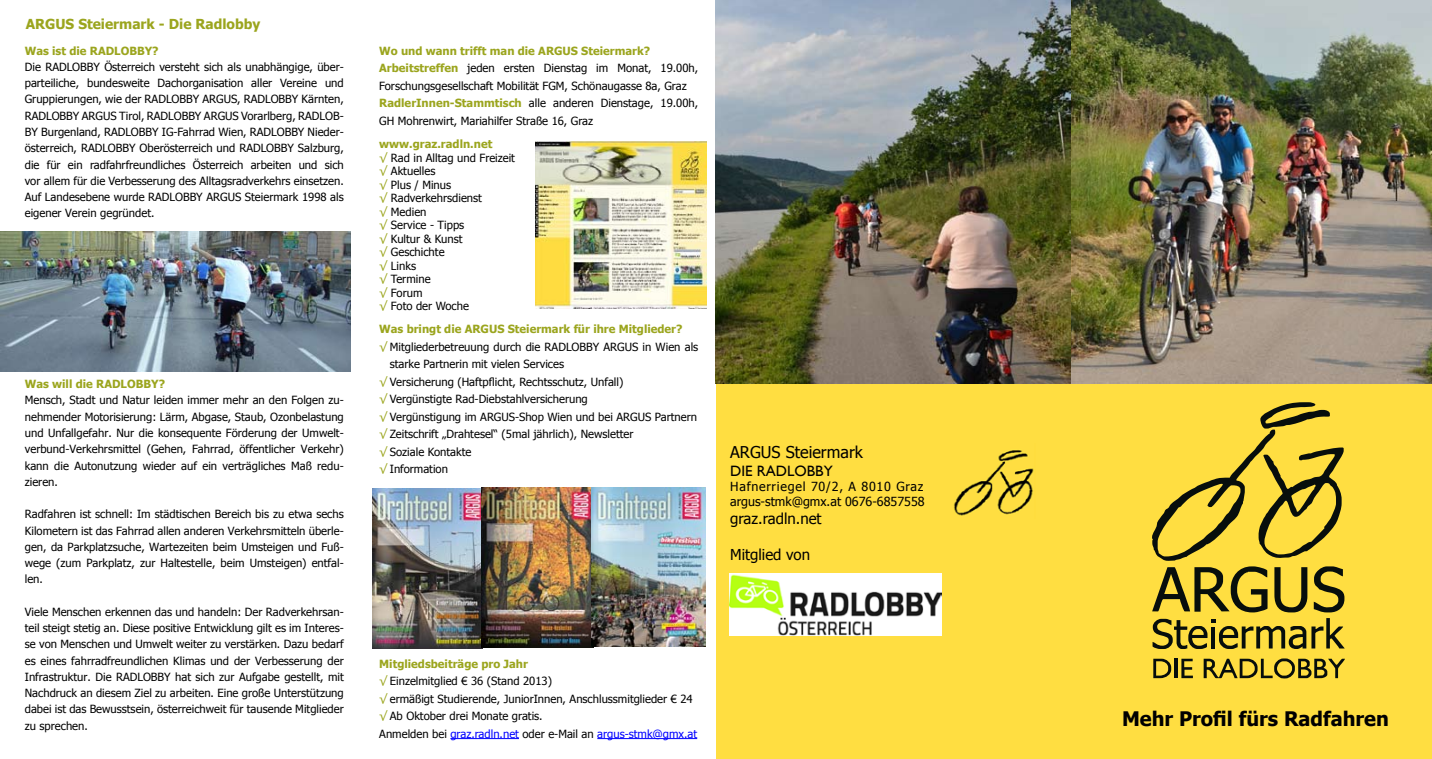
<style>
.page{position:relative;width:1432px;height:759px;background:#fff}
.page>*{position:absolute;margin:0;border:0;box-sizing:border-box;transform-origin:0 0}
.t1{font:700 20px "Tahoma";color:#000}
.t2{font:16.25px "Tahoma";color:#000}
.t3{font:15px "Tahoma";color:#000}
.t4{font:15px "Gill Sans";color:#000}
.t5{font:700 13.75px "Tahoma";color:#9ba51e}
.t6{font:12.5px/15px "Tahoma";color:#000}
.t7{font:11.25px/16.2px "Tahoma";color:#000;text-align:justify}
.t8{font:700 11.25px "Tahoma";color:#9ba51e}
.s1{font-weight:700;color:#9ba51e}
.s2{color:#9ba51e}
.s3{color:#00f}
</style>
<div class="page">
<div style="left:1070px;top:348px;width:361px;height:410px;background:#ffde41"></div>
<div style="left:716px;top:0;width:358px;height:758px;background:#ffde41"></div>
<img style="left:953px;top:450px;width:81px;height:66px">
<svg style="left:1152px;top:402px;width:191px;height:158px"></svg>
<svg style="left:1152px;top:566px;width:192px;height:82px"></svg>
<svg style="left:1153px;top:658px;width:18px;height:20px"></svg>
<hr style="left:1174px;top:658px;width:3px;height:20px;background:#070e0c">
<svg style="left:1181px;top:658px;width:12px;height:20px"></svg>
<svg style="left:1203px;top:658px;width:141px;height:20px"></svg>
<hr style="left:450px;top:738px;width:69px;height:1px;background:#00f">
<hr style="left:597px;top:738px;width:100px;height:1px;background:#00f">
<img style="left:536px;top:141px;width:170px;height:167px">
<img style="left:0;top:231px;width:351px;height:140px">
<img style="left:716px;top:0;width:715px;height:383px">
<img style="left:372px;top:487px;width:222px;height:161px">
<img style="left:592px;top:487px;width:113px;height:159px">
<img style="left:729px;top:573px;width:212px;height:62px">
<p class="t5" style="left:26px;top:15px;width:236px">ARGUS Steiermark - Die Radlobby</p>
<p class="t8" style="left:25px;top:43px;width:135px">Was ist die RADLOBBY?</p>
<p class="t7" style="left:25px;top:58px;width:320px">Die RADLOBBY Österreich versteht sich als unabhängige, über&shy;parteiliche, bundesweite Dachorganisation aller Vereine und Gruppierungen, wie der RADLOBBY ARGUS, RADLOBBY Kärnten, RADLOBBY ARGUS Tirol, RADLOBBY ARGUS Vorarlberg, RADLOB-BY Burgenland, RADLOBBY IG-Fahrrad Wien, RADLOBBY Nieder&shy;österreich, RADLOBBY Oberösterreich und RADLOBBY Salzburg, die für ein radfahrfreundliches Österreich arbeiten und sich vor allem für die Verbesserung des Alltagsradverkehrs einsetzen.<br>Auf Landesebene wurde RADLOBBY ARGUS Steiermark 1998 als eigener Verein gegründet.</p>
<p class="t8" style="left:25px;top:376px;width:142px">Was will die RADLOBBY?</p>
<p class="t7" style="left:25px;top:391px;width:320px">Mensch, Stadt und Natur leiden immer mehr an den Folgen zu&shy;nehmender Motorisierung: Lärm, Abgase, Staub, Ozonbelastung und Unfallgefahr. Nur die konsequente Förderung der Umwelt&shy;verbund-Verkehrsmittel (Gehen, Fahrrad, öffentlicher Verkehr) kann die Autonutzung wieder auf ein verträgliches Maß redu&shy;zieren.</p>
<p class="t7" style="left:25px;top:505px;width:320px">Radfahren ist schnell: Im städtischen Bereich bis zu etwa sechs Kilometern ist das Fahrrad allen anderen Verkehrsmitteln überle&shy;gen, da Parkplatzsuche, Wartezeiten beim Umsteigen und Fuß&shy;wege (zum Parkplatz, zur Haltestelle, beim Umsteigen) entfal&shy;len.</p>
<p class="t7" style="left:25px;top:603px;width:320px">Viele Menschen erkennen das und handeln: Der Radverkehrsan&shy;teil steigt stetig an. Diese positive Entwicklung gilt es im Interes&shy;se von Menschen und Umwelt weiter zu verstärken. Dazu bedarf es eines fahrradfreundlichen Klimas und der Verbesserung der Infrastruktur. Die RADLOBBY hat sich zur Aufgabe gestellt, mit Nachdruck an diesem Ziel zu arbeiten. Eine große Unterstützung dabei ist das Bewusstsein, österreichweit für tausende Mitglieder zu sprechen.</p>
<p class="t7" style="left:379px;top:41px;width:320px;line-height:17.5px;text-align:left"><span class="s1">Wo und wann trifft man die ARGUS Steiermark?<br>Arbeitstreffen</span> jeden ersten Dienstag im Monat, 19.00h, Forschungsgesellschaft Mobilität FGM, Schönaugasse 8a, Graz <span class="s1">RadlerInnen-Stammtisch</span> alle anderen Dienstage, 19.00h, GH Mohrenwirt, Mariahilfer Straße 16, Graz</p>
<p class="t7" style="left:379px;top:137px;width:137px;line-height:13.5px;text-align:left"><span class="s1">www.graz.radln.net<br></span><span class="s2">√</span> Rad in Alltag und Freizeit <span class="s2">√</span> Aktuelles<br><span class="s2">√</span> Plus / Minus<br><span class="s2">√</span> Radverkehrsdienst<br><span class="s2">√</span> Medien<br><span class="s2">√</span> Service - Tipps<br><span class="s2">√</span> Kultur &amp; Kunst<br><span class="s2">√</span> Geschichte<br><span class="s2">√</span> Links<br><span class="s2">√</span> Termine<br><span class="s2">√</span> Forum<br><span class="s2">√</span> Foto der Woche</p>
<p class="t8" style="left:379px;top:321px;width:305px">Was bringt die ARGUS Steiermark für ihre Mitglieder?</p>
<p class="t7" style="left:379px;top:338px;width:320px"><span class="s2">√</span> Mitgliederbetreuung durch die RADLOBBY ARGUS in Wien als</p>
<p class="t7" style="left:390px;top:355px;width:176px">starke Partnerin mit vielen Services</p>
<p class="t7" style="left:379px;top:373px;width:246px"><span class="s2">√</span> Versicherung (Haftpflicht, Rechtsschutz, Unfall)</p>
<p class="t7" style="left:379px;top:390px;width:210px"><span class="s2">√</span> Vergünstigte Rad-Diebstahlversicherung</p>
<p class="t7" style="left:379px;top:408px;width:319px"><span class="s2">√</span> Vergünstigung im ARGUS-Shop Wien und bei ARGUS Partnern</p>
<p class="t7" style="left:379px;top:425px;width:256px"><span class="s2">√</span> Zeitschrift „Drahtesel“ (5mal jährlich), Newsletter</p>
<p class="t7" style="left:379px;top:443px;width:94px"><span class="s2">√</span> Soziale Kontakte</p>
<p class="t7" style="left:379px;top:460px;width:70px"><span class="s2">√</span> Information</p>
<h2 class="t2" style="left:730px;top:441px;width:134px">ARGUS Steiermark</h2>
<h3 class="t4" style="left:730px;top:462px;width:104px">DIE RADLOBBY</h3>
<p class="t6" style="left:730px;top:478px;width:196px">Hafnerriegel 70/2, A 8010 Graz argus-stmk@gmx.at 0676-6857558</p>
<h3 class="t3" style="left:730px;top:508px;width:93px">graz.radln.net</h3>
<h3 class="t3" style="left:730px;top:544px;width:81px">Mitglied von</h3>
<p class="t7" style="left:379px;top:654px;width:319px;line-height:17.5px;text-align:left"><span class="s1">Mitgliedsbeiträge pro Jahr<br></span><span class="s2">√</span> Einzelmitglied € 36 (Stand 2013)<br><span class="s2">√</span> ermäßigt Studierende, JuniorInnen, Anschlussmitglieder € 24 <span class="s2">√</span> Ab Oktober drei Monate gratis.<br>Anmelden bei <span class="s3">graz.radln.net</span> oder e-Mail an <span class="s3">argus-stmk@gmx.at</span></p>
<h1 class="t1" style="left:1122px;top:704px;width:268px">Mehr Profil fürs Radfahren</h1>
</div>
